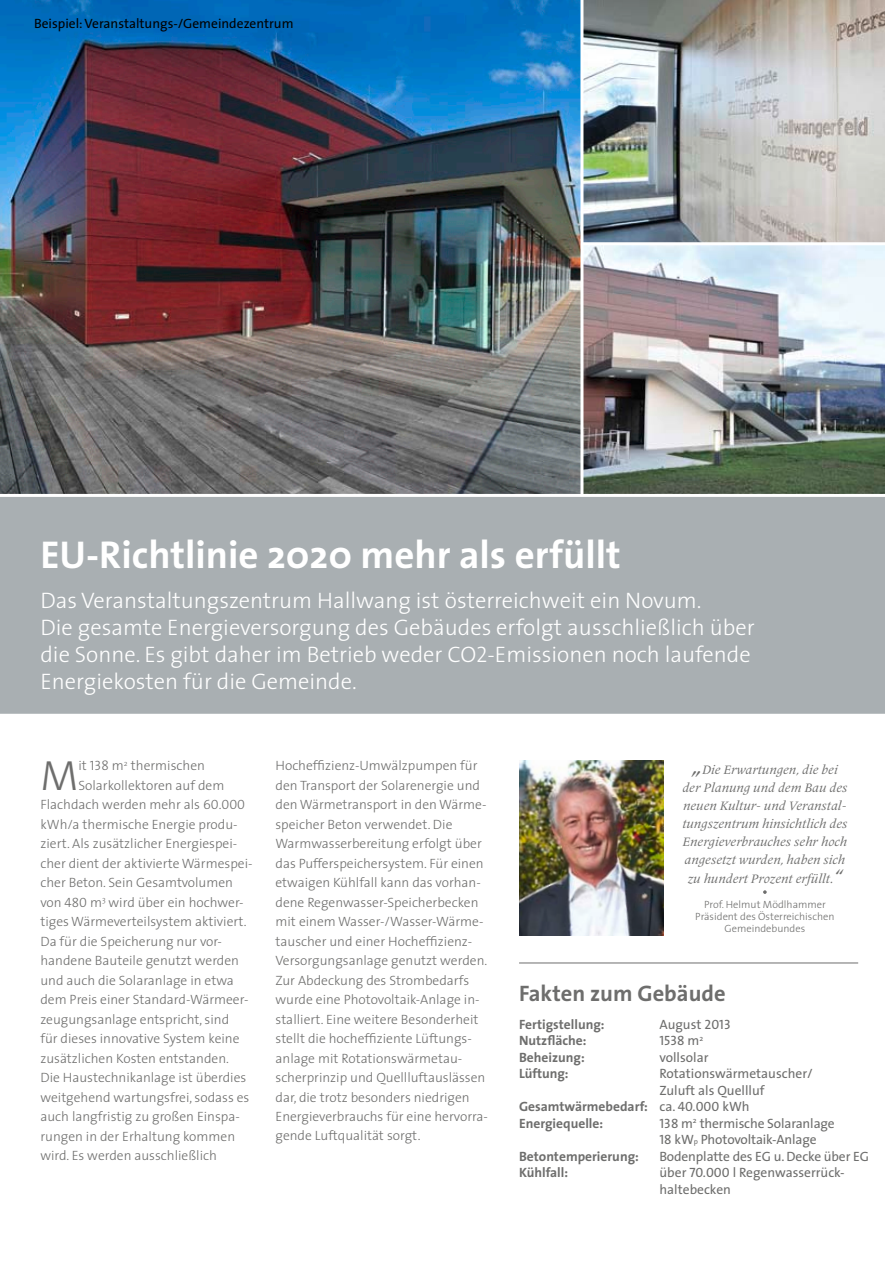
<style>
.page{position:relative;width:885px;height:1263px;background:#fff}
.page>*{position:absolute;margin:0;border:0;box-sizing:border-box;transform-origin:0 0}
.t1{font:300 42.45px "The Sans";color:#6e6e6d}
.t2{font:700 39px "The Sans";color:#fff}
.t3{font:300 22.5px/27px "The Sans";color:#fff}
.t4{font:700 22.5px "The Sans";color:#6e6e6d}
.t5{font:300 13.5px/19.5px "The Sans";color:#6e6e6d}
.t6{font:13.5px/16.5px "The Sans";letter-spacing:-.01em;color:#6e6e6d}
.t7{font:700 13.5px "The Sans";color:#6e6e6d}
.t8{font:13.5px "The Sans";color:#000}
.t9{font:13.5px "The Sans Caps";color:#6e6e6d}
.t10{font:italic 12.75px/18px "Frutiger Serif LT Pro";color:#6e6e6d;text-align:center}
.t11{font:300 10.5px/12px "The Sans";color:#6e6e6d;text-align:center}
.s1{font-family:"The Sans Light Caps";font-weight:400}
.s2{font-size:27.45px}
.s3{font-size:23.7px}
.s4{font-family:"The Sans Caps"}
.s5{font-family:"The Sans"}
.s6{font-weight:400}
.s7{font-family:"The Sans Caps";font-weight:400}
.s8{font-size:7.5px}
</style>
<div class="page">
<img style="left:583px;top:0;width:301px;height:242px">
<img style="left:0;top:0;width:580px;height:494px">
<img style="left:583px;top:245px;width:301px;height:249px">
<img style="left:0;top:0;width:1px;height:262px">
<div style="left:0;top:497px;width:884px;height:217px;background:#a9afb2"></div>
<img style="left:519px;top:760px;width:144px;height:175px">
<hr style="left:519px;top:962px;width:339px;height:1px;background:#6e6e6d">
<svg style="left:763px;top:890px;width:3px;height:4px"></svg>
<p class="t8" style="left:34px;top:12px;width:261px">Beispiel: Veranstaltungs-/Gemeindezentrum</p>
<h2 class="t2" style="left:40px;top:522px;width:582px">EU-Richtlinie 2020 mehr als erfüllt</h2>
<p class="t3" style="left:40px;top:586px;width:715px">Das Veranstaltungszentrum Hallwang ist österreichweit ein Novum.<br>Die gesamte Energieversorgung des Gebäudes erfolgt ausschließlich über die Sonne. Es gibt daher im Betrieb weder CO<span class="s1">2</span>-Emissionen noch laufende Energiekosten für die Gemeinde.</p>
<h1 class="t1" style="left:40px;top:740px;width:39px">M</h1>
<p class="t5" style="left:78px;top:755px;width:128px">it <span class="s1">13</span>8 m<sup>2</sup> thermischen</p>
<p class="t5" style="left:78px;top:775px;width:147px">Solarkollektoren auf dem</p>
<p class="t5" style="left:40px;top:794px;width:206px">Flachdach werden mehr als <span class="s1">60</span>.<span class="s1">000</span></p>
<p class="t5" style="left:40px;top:814px;width:199px">kWh/a thermische Energie produ-</p>
<p class="t5" style="left:40px;top:833px;width:198px">ziert. Als zusätzlicher Energiespei-</p>
<p class="t5" style="left:40px;top:853px;width:213px">cher dient der aktivierte Wärmespei-</p>
<p class="t5" style="left:40px;top:872px;width:194px">cher Beton. Sein Gesamtvolumen</p>
<p class="t5" style="left:40px;top:892px;width:205px">von <span class="s1">480</span> m<sup>3</sup> wird über ein hochwer-</p>
<p class="t5" style="left:40px;top:911px;width:208px">tiges Wärmeverteilsystem aktiviert.</p>
<p class="t5" style="left:40px;top:931px;width:183px">Da für die Speicherung nur vor-</p>
<p class="t5" style="left:40px;top:950px;width:200px">handene Bauteile genutzt werden</p>
<p class="t5" style="left:40px;top:970px;width:195px">und auch die Solaranlage in etwa</p>
<p class="t5" style="left:40px;top:989px;width:209px">dem Preis einer Standard-Wärmeer-</p>
<p class="t5" style="left:40px;top:1009px;width:190px">zeugungsanlage entspricht, sind</p>
<p class="t5" style="left:40px;top:1028px;width:200px">für dieses innovative System keine</p>
<p class="t5" style="left:40px;top:1048px;width:190px">zusätzlichen Kosten entstanden.</p>
<p class="t5" style="left:40px;top:1067px;width:207px">Die Haustechnikanlage ist überdies</p>
<p class="t5" style="left:40px;top:1087px;width:210px">weitgehend wartungsfrei, sodass es</p>
<p class="t5" style="left:40px;top:1106px;width:201px">auch langfristig zu großen Einspa-</p>
<p class="t5" style="left:40px;top:1126px;width:196px">rungen in der Erhaltung kommen</p>
<p class="t5" style="left:40px;top:1145px;width:178px">wird. Es werden ausschließlich</p>
<p class="t5" style="left:275px;top:755px;width:214px">Hocheffizienz-Umwälzpumpen für den Transport der Solarenergie und den Wärmetransport in den Wärme&shy;speicher Beton verwendet. Die Warmwasserbereitung erfolgt über das Pufferspeichersystem. Für einen etwaigen Kühlfall kann das vorhan&shy;dene Regenwasser-Speicherbecken mit einem Wasser-/Wasser-Wärme&shy;tauscher und einer Hocheffizienz-Versorgungsanlage genutzt werden.<br>Zur Abdeckung des Strombedarfs wurde eine Photovoltaik-Anlage in&shy;stalliert. Eine weitere Besonderheit stellt die hocheffiziente Lüftungs&shy;anlage mit Rotationswärmetau&shy;scherprinzip und Quellluftauslässen dar, die trotz besonders niedrigen Energieverbrauchs für eine hervorra&shy;gende Luftqualität sorgt.</p>
<p class="t10" style="left:682px;top:761px;width:167px"><span class="s2">„</span>Die Erwartungen, die bei der Planung und dem Bau des neuen Kultur- und Veranstal&shy;tungszentrum hinsichtlich des<br>Energieverbrauches sehr hoch angesetzt wurden, haben sich zu hundert Prozent erfüllt.<span class="s3">“</span></p>
<p class="t11" style="left:695px;top:898px;width:141px">Prof. Helmut Mödlhammer<br>Präsident des Österreichischen<br>Gemeindebundes</p>
<h3 class="t4" style="left:519px;top:975px;width:208px">Fakten zum Gebäude</h3>
<p class="t7" style="left:519px;top:1013px;width:87px">Fertigstellung:</p>
<p class="t6" style="left:659px;top:1015px;width:73px">August <span class="s4">2013</span></p>
<p class="t7" style="left:519px;top:1029px;width:69px">Nutzfläche:</p>
<p class="t9" style="left:659px;top:1029px;width:45px">1538 <span class="s5">m</span><sup>2</sup></p>
<p class="t7" style="left:519px;top:1046px;width:67px">Beheizung:</p>
<p class="t6" style="left:659px;top:1048px;width:51px">vollsolar</p>
<p class="t7" style="left:519px;top:1062px;width:51px">Lüftung:</p>
<p class="t6" style="left:659px;top:1065px;width:155px">Rotationswärmetauscher/</p>
<p class="t6" style="left:659px;top:1081px;width:107px">Zuluft als Quellluf</p>
<p class="t7" style="left:519px;top:1095px;width:232px">Gesamtwärmebedarf: <span class="s6">ca.</span> <span class="s7">40.000</span> <span class="s6">kWh</span></p>
<p class="t7" style="left:519px;top:1112px;width:86px">Energiequelle:</p>
<p class="t6" style="left:659px;top:1114px;width:177px"><span class="s4">138</span> m<sup>2</sup> thermische Solaranlage<br><span class="s4">18</span> kW<span class="s8">p</span> Photovoltaik-Anlage</p>
<p class="t7" style="left:519px;top:1145px;width:121px">Betontemperierung:</p>
<p class="t6" style="left:659px;top:1147px;width:211px">Bodenplatte des EG u. Decke über EG</p>
<p class="t7" style="left:519px;top:1161px;width:51px">Kühlfall:</p>
<p class="t6" style="left:659px;top:1164px;width:187px">über <span class="s4">70.000</span> l Regenwasserrück&shy;haltebecken</p>
</div>
